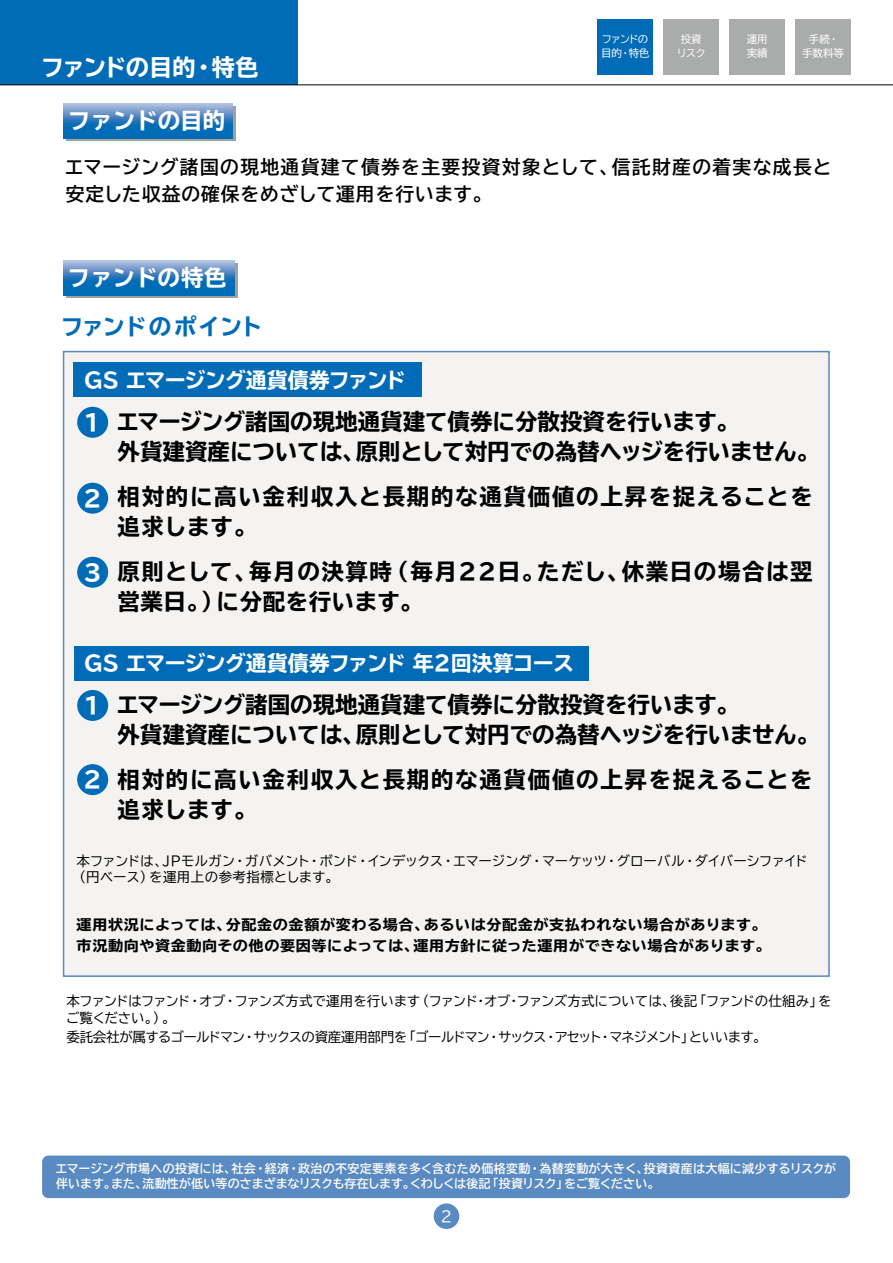
<style>
.page{position:relative;width:893px;height:1263px;background:#fff}
.page>*{position:absolute;margin:0;border:0;box-sizing:border-box;transform-origin:0 0}
.t1{font:700 expanded 23.25px "TBUD Go Std";letter-spacing:-.03em;color:#fff}
.t2{font:700 expanded 22.5px/30px "TBUD Go Std";color:#000}
.t3{font:700 expanded 22.5px/30px "TBUD Go Std";letter-spacing:.075em;color:#000}
.t4{font:700 expanded 22.5px/30px "TBUD Go Std";letter-spacing:.07em;color:#000}
.t5{font:700 expanded 22.5px "TBUD Go Std";color:#fff}
.t6{font:700 expanded 22.5px "TBUD Go Std";letter-spacing:-.04em;color:#006bb6}
.t7{font:700 expanded 21px "TBUD Go Std";letter-spacing:-.04em;color:#fff}
.t8{font:700 18.75px/27px "TBUD Go Std";letter-spacing:.055em;color:#000}
.t9{font:14.85px "TBUD Go Std";color:#fff}
.t10{font:700 expanded 14.25px/21px "TBUD Go Std";letter-spacing:.04em;color:#000;scale:1.06 1}
.t11{font:13.5px/16.5px "TBUD Go Std";letter-spacing:-.02em;color:#000}
.t12{font:13.5px/16.5px "TBUD Go Std";letter-spacing:-.04em;color:#000}
.t13{font:13.5px "TBUD Go Std";letter-spacing:-.065em;color:#000}
.t14{font:700 12px/15px "TBUD Go Std";letter-spacing:.015em;color:#fff}
.t15{font:10.5px/13.5px "TBUD Go Std";letter-spacing:-.03em;color:#fff;text-align:center}
.t16{font:10.5px/13.5px "TBUD Go Std";letter-spacing:-.095em;color:#fff}
</style>
<div class="page">
<div style="left:0;top:0;width:297px;height:85px;background:#006bb6"></div>
<div style="left:66px;top:106px;width:169px;height:35px;background:linear-gradient(to right,#006bb6,#006bb6)"></div>
<svg style="left:64px;top:104px;width:169px;height:34px;background:#3982c0"></svg>
<hr style="left:0;top:84px;width:893px;height:1px;background:#000">
<div style="left:434px;top:1203px;width:25px;height:26px;background:#598ac2;border-radius:50%"></div>
<div style="left:66px;top:263px;width:171px;height:35px;background:linear-gradient(to right,#006bb6,#006bb6)"></div>
<svg style="left:64px;top:260px;width:171px;height:35px;background:#3b83c1"></svg>
<div style="left:64px;top:352px;width:765px;height:624px;background:#f5f3f1"></div>
<div style="left:77px;top:483px;width:31px;height:31px;background:#006bb6;border-radius:50%"></div>
<div style="left:77px;top:557px;width:31px;height:31px;background:#006bb6;border-radius:50%"></div>
<div style="left:77px;top:407px;width:31px;height:31px;background:#006bb6;border-radius:50%"></div>
<div style="left:42px;top:1155px;width:808px;height:43px;background:#598ac2;border-radius:6px"></div>
<div style="left:598px;top:19px;width:55px;height:55px;background:#006bb6"></div>
<div style="left:664px;top:19px;width:55px;height:55px;background:#aaabab"></div>
<div style="left:729px;top:19px;width:56px;height:55px;background:#aaabab"></div>
<div style="left:795px;top:19px;width:56px;height:55px;background:#aaabab"></div>
<div style="left:77px;top:764px;width:31px;height:31px;background:#006bb6;border-radius:50%"></div>
<div style="left:77px;top:690px;width:31px;height:31px;background:#006bb6;border-radius:50%"></div>
<div style="left:74px;top:363px;width:348px;height:34px;background:#006bb6"></div>
<div style="left:74px;top:646px;width:514px;height:34px;background:#006bb6"></div>
<p class="t1" style="left:41px;top:54px;width:219px">ファンドの目的・特色</p>
<p class="t5" style="left:68px;top:108px;width:159px">ファンドの目的</p>
<p class="t16" style="left:601px;top:33px;width:50px">ファンドの目的・特色</p>
<p class="t15" style="left:676px;top:33px;width:31px">投資リスク</p>
<p class="t15" style="left:747px;top:33px;width:22px;text-align:left">運用実績</p>
<p class="t15" style="left:802px;top:33px;width:43px">手続・手数料等</p>
<p class="t8" style="left:65px;top:154px;width:768px">エマージング諸国の現地通貨建て債券を主要投資対象として、信託財産の着実な成長と安定した収益の確保をめざして運用を行います。</p>
<p class="t5" style="left:68px;top:265px;width:160px">ファンドの特色</p>
<p class="t6" style="left:61px;top:314px;width:204px">ファンドのポイント</p>
<p class="t7" style="left:84px;top:368px;width:323px">GS エマージング通貨債券ファンド</p>
<p class="t5" style="left:84px;top:410px;width:20px">1</p>
<p class="t5" style="left:84px;top:486px;width:20px">2</p>
<p class="t5" style="left:84px;top:560px;width:20px">3</p>
<p class="t2" style="left:116px;top:407px;width:704px">エマージング諸国の現地通貨建て債券に分散投資を行います。<br>外貨建資産については、原則として対円での為替ヘッジを行いません。</p>
<p class="t3" style="left:117px;top:482px;width:697px">相対的に高い金利収入と長期的な通貨価値の上昇を捉えることを追求します。</p>
<p class="t4" style="left:117px;top:557px;width:697px">原則として、毎月の決算時（毎月22日。ただし、休業日の場合は翌営業日。）に分配を行います。</p>
<p class="t7" style="left:84px;top:651px;width:491px">GS エマージング通貨債券ファンド 年2回決算コース</p>
<p class="t5" style="left:84px;top:693px;width:20px">1</p>
<p class="t5" style="left:84px;top:767px;width:20px">2</p>
<p class="t2" style="left:116px;top:690px;width:704px">エマージング諸国の現地通貨建て債券に分散投資を行います。<br>外貨建資産については、原則として対円での為替ヘッジを行いません。</p>
<p class="t3" style="left:117px;top:765px;width:697px">相対的に高い金利収入と長期的な通貨価値の上昇を捉えることを追求します。</p>
<p class="t11" style="left:72px;top:852px;width:737px;text-indent:4px">本ファンドは、JPモルガン・ガバメント・ボンド・インデックス・エマージング・マーケッツ・グローバル・ダイバーシファイド（円ベース）を運用上の参考指標とします。</p>
<p class="t10" style="left:77px;top:915px;width:656px">運用状況によっては、分配金の金額が変わる場合、あるいは分配金が支払われない場合があります。市況動向や資金動向その他の要因等によっては、運用方針に従った運用ができない場合があります。</p>
<p class="t12" style="left:66px;top:993px;width:767px">本ファンドはファンド・オブ・ファンズ方式で運用を行います（ファンド･オブ･ファンズ方式については、後記「ファンドの仕組み」をご覧ください。）。</p>
<p class="t13" style="left:66px;top:1026px;width:702px">委託会社が属するゴールドマン・サックスの資産運用部門を「ゴールドマン・サックス・アセット・マネジメント」といいます。</p>
<p class="t14" style="left:56px;top:1161px;width:782px">エマージング市場への投資には、社会・経済・政治の不安定要素を多く含むため価格変動・為替変動が大きく、投資資産は大幅に減少するリスクが伴います。また、流動性が低い等のさまざまなリスクも存在します。くわしくは後記「投資リスク」をご覧ください。</p>
<p class="t9" style="left:441px;top:1204px;width:13px">2</p>
</div>
